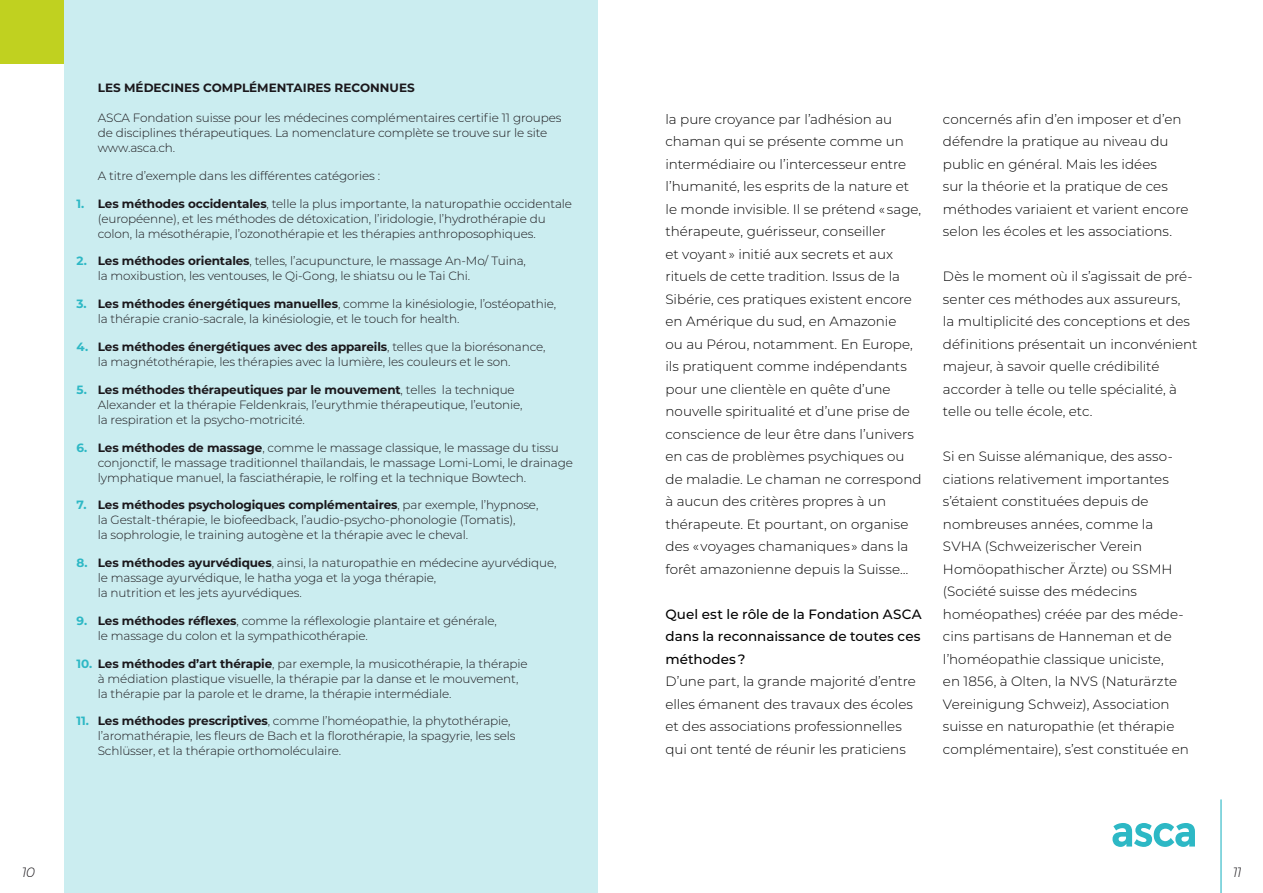
<style>
.page{position:relative;width:1263px;height:893px;background:#fff}
.page>*{position:absolute;margin:0;border:0;box-sizing:border-box;transform-origin:0 0}
.t1{font:300 13.5px/22.5px "Montserrat";color:#000}
.t2{font:500 13.5px/22.5px "Montserrat";color:#000;text-align:justify}
.t3{font:italic 300 13.5px "Montserrat";color:#1b181c}
.t4{font:300 12px/15px "Montserrat";letter-spacing:-.01em;color:#1b181c}
.t5{font:700 12px "Montserrat";color:#1b181c}
.t6{font:700 12px "Montserrat";color:#2db8c5}
.s1{font-weight:700}
</style>
<div class="page">
<div style="left:64px;top:0;width:533px;height:893px;background:#cbedf0"></div>
<div style="left:0;top:0;width:64px;height:64px;background:#c0d120"></div>
<hr style="left:1220px;top:799px;width:1px;height:94px;background:#2db8c5">
<svg style="left:1112px;top:823px;width:83px;height:24px"></svg>
<p class="t5" style="left:98px;top:79px;width:318px">LES MÉDECINES COMPLÉMENTAIRES RECONNUES</p>
<p class="t4" style="left:98px;top:110px;width:465px">ASCA Fondation suisse pour les médecines complémentaires certifie 11 groupes de disciplines thérapeutiques. La nomenclature complète se trouve sur le site www.asca.ch.</p>
<p class="t4" style="left:98px;top:168px;width:284px">A titre d’exemple dans les différentes catégories :</p>
<p class="t4" style="left:98px;top:196px;width:476px"><span class="s1">Les méthodes occidentales</span>, telle la plus importante, la naturopathie occidentale (européenne), et les méthodes de détoxication, l’iridologie, l’hydrothérapie du colon, la mésothérapie, l’ozonothérapie et les thérapies anthroposophiques.</p>
<p class="t4" style="left:98px;top:253px;width:430px"><span class="s1">Les méthodes orientales</span>, telles, l’acupuncture, le massage An-Mo/ Tuina, la moxibustion, les ventouses, le Qi-Gong, le shiatsu ou le Tai Chi.</p>
<p class="t4" style="left:98px;top:296px;width:460px"><span class="s1">Les méthodes énergétiques manuelles</span>, comme la kinésiologie, l’ostéopathie, la thérapie cranio-sacrale, la kinésiologie, et le touch for health.</p>
<p class="t4" style="left:98px;top:339px;width:449px"><span class="s1">Les méthodes énergétiques avec des appareils</span>, telles que la biorésonance, la magnétothérapie, les thérapies avec la lumière, les couleurs et le son.</p>
<p class="t4" style="left:98px;top:382px;width:426px"><span class="s1">Les méthodes thérapeutiques par le mouvement</span>, telles la technique<br>Alexander et la thérapie Feldenkrais, l’eurythmie thérapeutique, l’eutonie, la respiration et la psycho-motricité.</p>
<p class="t4" style="left:98px;top:439px;width:477px"><span class="s1">Les méthodes de massage</span>, comme le massage classique, le massage du tissu conjonctif, le massage traditionnel thaïlandais, le massage Lomi-Lomi, le drainage lymphatique manuel, la fasciathérapie, le rolfing et la technique Bowtech.</p>
<p class="t4" style="left:98px;top:497px;width:442px"><span class="s1">Les méthodes psychologiques complémentaires</span>, par exemple, l’hypnose, la Gestalt-thérapie, le biofeedback, l’audio-psycho-phonologie (Tomatis),<br>la sophrologie, le training autogène et la thérapie avec le cheval.</p>
<p class="t4" style="left:98px;top:555px;width:460px"><span class="s1">Les méthodes ayurvédiques</span>, ainsi, la naturopathie en médecine ayurvédique, le massage ayurvédique, le hatha yoga et la yoga thérapie,<br>la nutrition et les jets ayurvédiques.</p>
<p class="t4" style="left:98px;top:613px;width:401px"><span class="s1">Les méthodes réflexes</span>, comme la réflexologie plantaire et générale, le massage du colon et la sympathicothérapie.</p>
<p class="t4" style="left:98px;top:655px;width:431px"><span class="s1">Les méthodes d’art thérapie</span>, par exemple, la musicothérapie, la thérapie à médiation plastique visuelle, la thérapie par la danse et le mouvement, la thérapie par la parole et le drame, la thérapie intermédiale.</p>
<p class="t4" style="left:98px;top:713px;width:419px"><span class="s1">Les méthodes prescriptives</span>, comme l’homéopathie, la phytothérapie, l’aromathérapie, les fleurs de Bach et la florothérapie, la spagyrie, les sels<br>Schlüsser, et la thérapie orthomoléculaire.</p>
<p class="t6" style="left:77px;top:195px;width:9px">1.</p>
<p class="t6" style="left:77px;top:253px;width:12px">2.</p>
<p class="t6" style="left:77px;top:295px;width:12px">3.</p>
<p class="t6" style="left:77px;top:338px;width:13px">4.</p>
<p class="t6" style="left:77px;top:381px;width:12px">5.</p>
<p class="t6" style="left:77px;top:439px;width:12px">6.</p>
<p class="t6" style="left:77px;top:496px;width:11px">7.</p>
<p class="t6" style="left:77px;top:554px;width:13px">8.</p>
<p class="t6" style="left:77px;top:612px;width:12px">9.</p>
<p class="t6" style="left:77px;top:655px;width:17px">10.</p>
<p class="t6" style="left:77px;top:712px;width:14px">11.</p>
<p class="t1" style="left:665px;top:107px;width:258px">la pure croyance par l’adhésion au chaman qui se présente comme un intermédiaire ou l’intercesseur entre l’humanité, les esprits de la nature et le monde invisible. Il se prétend « sage, thérapeute, guérisseur, conseiller<br>et voyant » initié aux secrets et aux rituels de cette tradition. Issus de la Sibérie, ces pratiques existent encore en Amérique du sud, en Amazonie<br>ou au Pérou, notamment. En Europe, ils pratiquent comme indépendants pour une clientèle en quête d’une nouvelle spiritualité et d’une prise de conscience de leur être dans l’univers en cas de problèmes psychiques ou de maladie. Le chaman ne correspond à aucun des critères propres à un thérapeute. Et pourtant, on organise des « voyages chamaniques » dans la forêt amazonienne depuis la Suisse…</p>
<p class="t2" style="left:665px;top:602px;width:258px">Quel est le rôle de la Fondation ASCA dans la reconnaissance de toutes ces méthodes ?</p>
<p class="t1" style="left:665px;top:670px;width:252px">D’une part, la grande majorité d’entre elles émanent des travaux des écoles et des associations professionnelles qui ont tenté de réunir les praticiens</p>
<p class="t1" style="left:943px;top:107px;width:247px">concernés afin d’en imposer et d’en défendre la pratique au niveau du public en général. Mais les idées<br>sur la théorie et la pratique de ces méthodes variaient et varient encore selon les écoles et les associations.</p>
<p class="t1" style="left:943px;top:265px;width:256px">Dès le moment où il s’agissait de pré&shy;senter ces méthodes aux assureurs,<br>la multiplicité des conceptions et des définitions présentait un inconvénient majeur, à savoir quelle crédibilité accorder à telle ou telle spécialité, à telle ou telle école, etc.</p>
<p class="t1" style="left:943px;top:445px;width:247px">Si en Suisse alémanique, des asso&shy;ciations relativement importantes s’étaient constituées depuis de nombreuses années, comme la SVHA (Schweizerischer Verein Homöopathischer Ärzte) ou SSMH (Société suisse des médecins homéopathes) créée par des méde&shy;cins partisans de Hanneman et de l’homéopathie classique uniciste,<br>en 1856, à Olten, la NVS (Naturärzte Vereinigung Schweiz), Association suisse en naturopathie (et thérapie complémentaire), s’est constituée en</p>
<p class="t3" style="left:21px;top:863px;width:15px">10</p>
<p class="t3" style="left:1232px;top:863px;width:11px">11</p>
</div>
